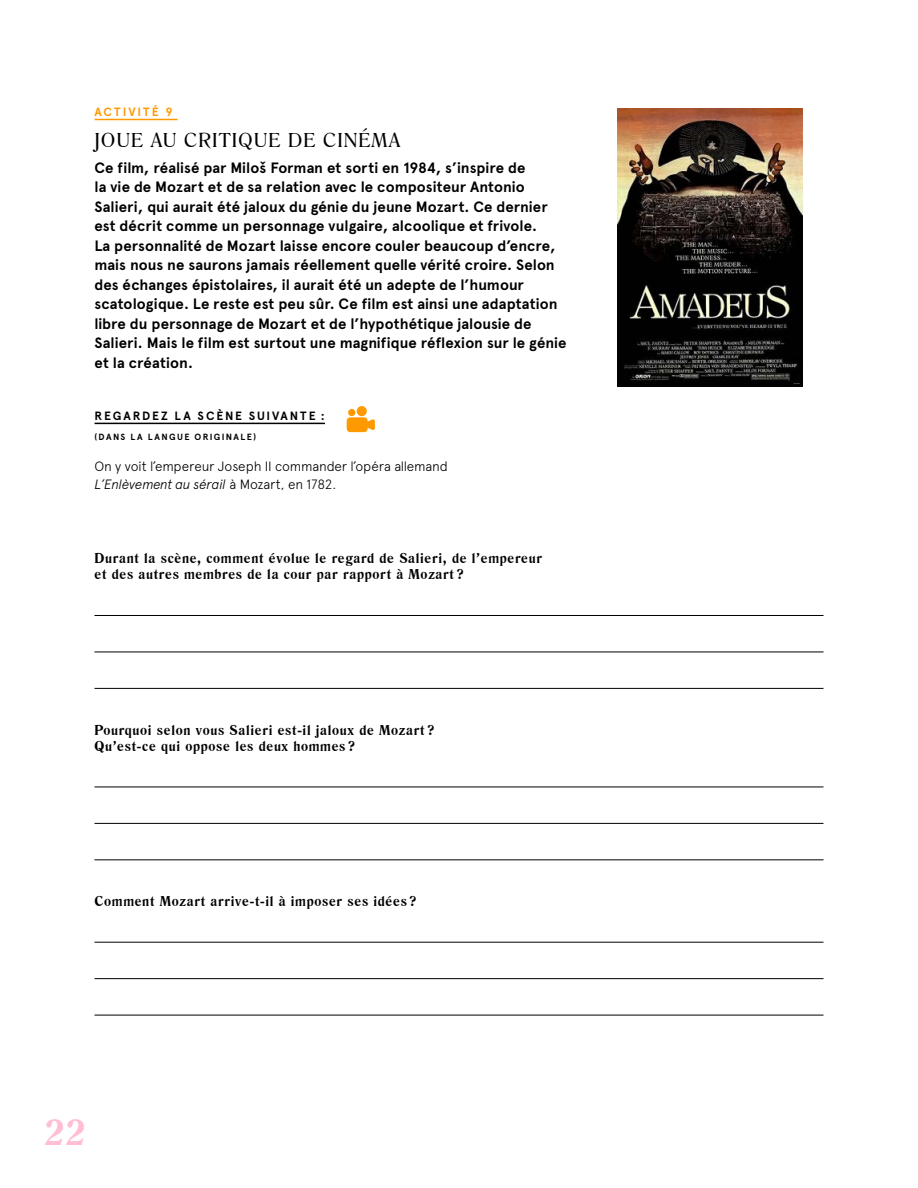
<style>
.page{position:relative;width:918px;height:1188px;background:#fff}
.page>*{position:absolute;margin:0;border:0;box-sizing:border-box;transform-origin:0 0}
.t1{font:700 36px "Romana BT";color:#ffbed5}
.t2{font:19.5px "Romana BT";letter-spacing:.06em;color:#000}
.t3{font:700 15px/19.5px "Apercu";letter-spacing:.005em;color:#000}
.t4{font:700 13.5px/16.2px "Romana BT";letter-spacing:.05em;color:#000}
.t5{font:300 13.5px/18px "Apercu";letter-spacing:-.01em;color:#000}
.t6{font:700 12px "Apercu";letter-spacing:.155em;color:#000}
.t7{font:700 12px "Apercu";letter-spacing:.175em;color:#f90}
.t8{font:700 9px "Apercu";letter-spacing:.155em;color:#000}
.s1{font-style:italic}
</style>
<div class="page">
<hr style="left:95px;top:119px;width:83px;height:1px;background:#f90">
<hr style="left:95px;top:423px;width:230px;height:1px;background:#000">
<hr style="left:94px;top:615px;width:730px;height:1px;background:#000">
<hr style="left:94px;top:652px;width:730px;height:1px;background:#000">
<hr style="left:94px;top:688px;width:730px;height:1px;background:#000">
<hr style="left:94px;top:787px;width:730px;height:1px;background:#000">
<hr style="left:94px;top:823px;width:730px;height:1px;background:#000">
<hr style="left:94px;top:859px;width:730px;height:1px;background:#000">
<hr style="left:94px;top:942px;width:730px;height:1px;background:#000">
<hr style="left:94px;top:978px;width:730px;height:1px;background:#000">
<hr style="left:94px;top:1015px;width:730px;height:1px;background:#000">
<img style="left:618px;top:108px;width:184px;height:278px">
<svg style="left:347px;top:417px;width:28px;height:15px"></svg>
<div style="left:357px;top:406px;width:10px;height:10px;background:#f90;border-radius:50%"></div>
<div style="left:348px;top:409px;width:7px;height:7px;background:#f90;border-radius:50%"></div>
<p class="t7" style="left:95px;top:105px;width:79px">ACTIVITÉ 9</p>
<h2 class="t2" style="left:94px;top:128px;width:308px">JOUE AU CRITIQUE DE CINÉMA</h2>
<p class="t3" style="left:94px;top:158px;width:474px">Ce film, réalisé par Miloš Forman et sorti en 1984, s’inspire de<br>la vie de Mozart et de sa relation avec le compositeur Antonio Salieri, qui aurait été jaloux du génie du jeune Mozart. Ce dernier est décrit comme un personnage vulgaire, alcoolique et frivole.<br>La personnalité de Mozart laisse encore couler beaucoup d’encre, mais nous ne saurons jamais réellement quelle vérité croire. Selon des échanges épistolaires, il aurait été un adepte de l’humour scatologique. Le reste est peu sûr. Ce film est ainsi une adaptation libre du personnage de Mozart et de l’hypothétique jalousie de Salieri. Mais le film est surtout une magnifique réflexion sur le génie et la création.</p>
<p class="t6" style="left:95px;top:409px;width:232px">REGARDEZ LA SCÈNE SUIVANTE :</p>
<p class="t8" style="left:94px;top:431px;width:163px">(DANS LA LANGUE ORIGINALE)</p>
<p class="t5" style="left:94px;top:458px;width:355px">On y voit l’empereur Joseph II commander l’opéra allemand<br><span class="s1">L’Enlèvement au sérail</span> à Mozart, en 1782.</p>
<p class="t4" style="left:94px;top:550px;width:449px">Durant la scène, comment évolue le regard de Salieri, de l’empereur et des autres membres de la cour par rapport à Mozart ?</p>
<p class="t4" style="left:94px;top:722px;width:341px">Pourquoi selon vous Salieri est-il jaloux de Mozart ?<br>Qu’est-ce qui oppose les deux hommes ?</p>
<p class="t4" style="left:94px;top:893px;width:323px">Comment Mozart arrive-t-il à imposer ses idées ?</p>
<h1 class="t1" style="left:44px;top:1110px;width:43px">22</h1>
</div>
